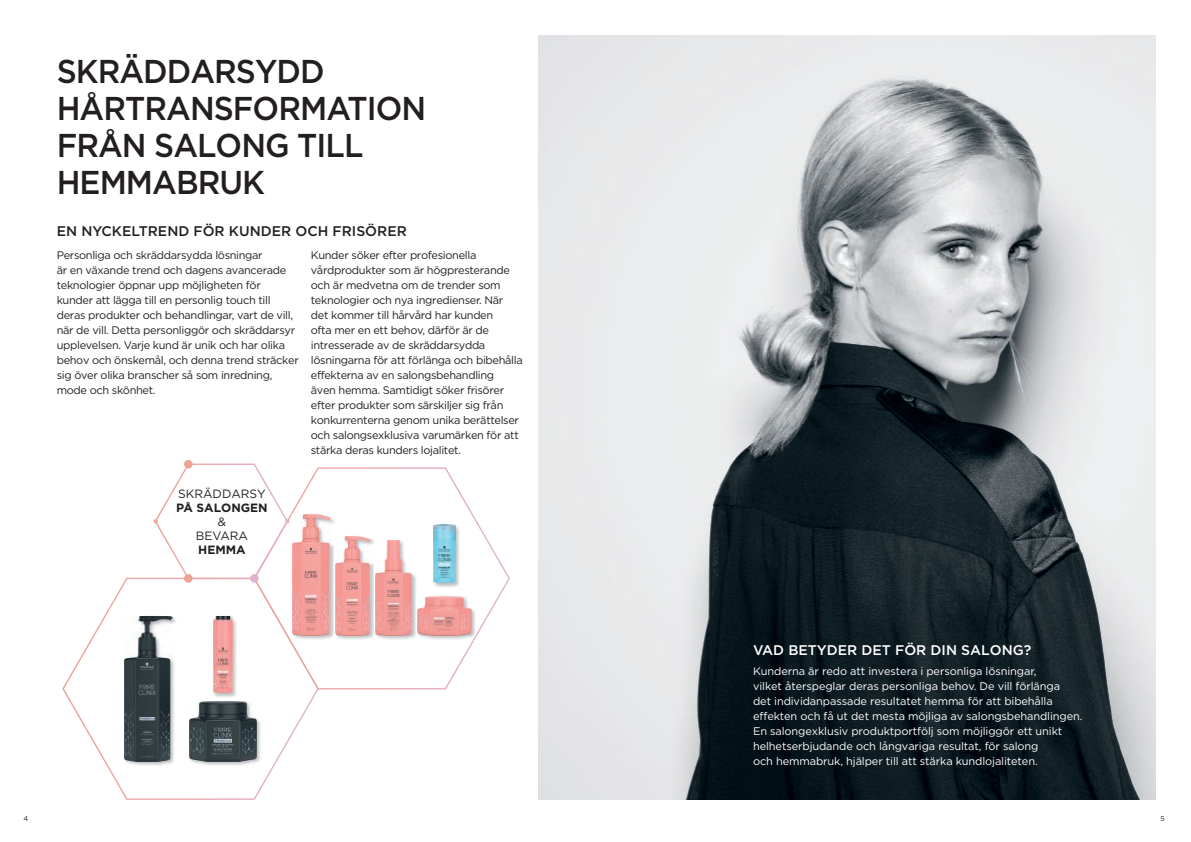
<style>
.page{position:relative;width:1191px;height:842px;background:#fff}
.page>*{position:absolute;margin:0;border:0;box-sizing:border-box;transform-origin:0 0}
.t1{font:500 33px/37px "Gotham";letter-spacing:-.03em;color:#231f20;scale:.95 1}
.t2{font:500 14px "Gotham";color:#231f20}
.t3{font:500 14px "Gotham";color:#fff}
.t4{font:12px/14px "Gotham";color:#231f20;text-align:center}
.t5{font:700 12px "Gotham";color:#231f20}
.t6{font:11px/15px "Gotham";letter-spacing:-.03em;color:#231f20}
.t7{font:11px/15px "Gotham";letter-spacing:-.01em;color:#fff}
.t8{font:7px "Gotham";color:#231f20}
</style>
<div class="page">
<svg style="left:62px;top:578px;width:257px;height:222px"></svg>
<svg style="left:253px;top:467px;width:257px;height:222px"></svg>
<div style="left:184px;top:574px;width:9px;height:9px;background:#eda294;border-radius:50%"></div>
<div style="left:184px;top:460px;width:9px;height:8px;background:#eda294;border-radius:50%"></div>
<div style="left:250px;top:574px;width:9px;height:9px;background:#e0b2d1;border-radius:50%"></div>
<img style="left:124px;top:615px;width:53px;height:151px">
<img style="left:125px;top:616px;width:47px;height:145px">
<img style="left:188px;top:701px;width:73px;height:65px">
<img style="left:189px;top:701px;width:67px;height:60px">
<img style="left:212px;top:615px;width:25px;height:83px">
<img style="left:213px;top:616px;width:19px;height:77px">
<img style="left:291px;top:514px;width:45px;height:126px">
<svg style="left:154px;top:464px;width:138px;height:115px"></svg>
<img style="left:292px;top:514px;width:39px;height:121px">
<img style="left:432px;top:524px;width:28px;height:63px">
<img style="left:433px;top:525px;width:22px;height:58px">
<img style="left:336px;top:535px;width:39px;height:105px">
<img style="left:334px;top:535px;width:2px;height:105px">
<img style="left:335px;top:536px;width:36px;height:99px">
<img style="left:375px;top:540px;width:42px;height:100px">
<img style="left:376px;top:541px;width:35px;height:94px">
<img style="left:417px;top:595px;width:59px;height:45px">
<svg style="left:472px;top:634px;width:4px;height:6px"></svg>
<img style="left:416px;top:595px;width:1px;height:45px">
<img style="left:417px;top:596px;width:54px;height:39px">
<img style="left:539px;top:35px;width:616px;height:764px">
<h1 class="t1" style="left:57px;top:52px;width:390px">SKRÄDDARSYDD<br>HÅRTRANSFORMATION<br>FRÅN SALONG TILL<br>HEMMABRUK</h1>
<p class="t2" style="left:57px;top:222px;width:351px">EN NYCKELTREND FÖR KUNDER OCH FRISÖRER</p>
<p class="t6" style="left:57px;top:247px;width:244px">Personliga och skräddarsydda lösningar<br>är en växande trend och dagens avancerade teknologier öppnar upp möjligheten för kunder att lägga till en personlig touch till deras produkter och behandlingar, vart de vill, när de vill. Detta personliggör och skräddarsyr upplevelsen. Varje kund är unik och har olika behov och önskemål, och denna trend sträcker sig över olika branscher så som inredning, mode och skönhet.</p>
<p class="t6" style="left:311px;top:248px;width:213px">Kunder söker efter profesionella vårdprodukter som är högpresterande och är medvetna om de trender som teknologier och nya ingredienser. När det kommer till hårvård har kunden<br>ofta mer en ett behov, därför är de intresserade av de skräddarsydda lösningarna för att förlänga och bibehålla effekterna av en salongsbehandling<br>även hemma. Samtidigt söker frisörer efter produkter som särskiljer sig från konkurrenterna genom unika berättelser och salongsexklusiva varumärken för att stärka deras kunders lojalitet.</p>
<p class="t4" style="left:178px;top:487px;width:89px">SKRÄDDARSY</p>
<p class="t5" style="left:176px;top:500px;width:93px">PÅ SALONGEN</p>
<p class="t4" style="left:196px;top:515px;width:54px">&amp;<br>BEVARA</p>
<p class="t5" style="left:198px;top:542px;width:49px">HEMMA</p>
<p class="t3" style="left:753px;top:641px;width:280px">VAD BETYDER DET FÖR DIN SALONG?</p>
<p class="t7" style="left:753px;top:664px;width:331px">Kunderna är redo att investera i personliga lösningar,<br>vilket återspeglar deras personliga behov. De vill förlänga<br>det individanpassade resultatet hemma för att bibehålla effekten och få ut det mesta möjliga av salongsbehandlingen.<br>En salongexklusiv produktportfölj som möjliggör ett unikt helhetserbjudande och långvariga resultat, för salong<br>och hemmabruk, hjälper till att stärka kundlojaliteten.</p>
<p class="t8" style="left:23px;top:814px;width:6px">4</p>
<p class="t8" style="left:1160px;top:814px;width:6px">5</p>
</div>
